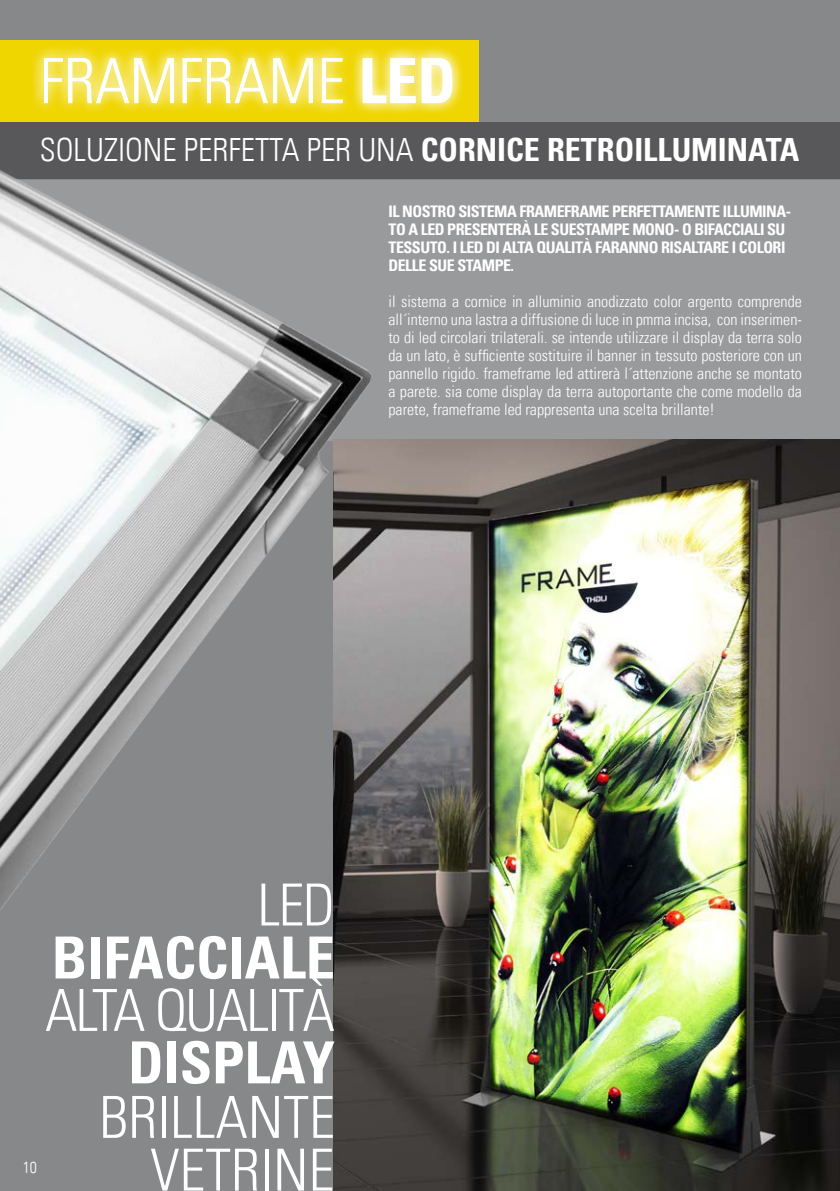
<style>
.page{position:relative;width:840px;height:1191px;background:#fff}
.page>*{position:absolute;margin:0;border:0;box-sizing:border-box;transform-origin:0 0}
.t1{font:300 condensed 62.4px "Univers LT";color:#fff}
.t2{font:300 condensed 58px "Univers LT";letter-spacing:-.015em;color:#fff}
.t3{font:700 condensed 58px/104.8px "Univers LT";color:#fff}
.t4{font:700 condensed 32px "Univers LT";color:#fff}
.t5{font:300 condensed 32px "Univers LT";color:#fff}
.t6{font:300 condensed 16px/18px "Univers LT";color:#fff;text-align:justify}
.t7{font:700 condensed 16px/18px "Univers LT";letter-spacing:-.03em;color:#fff}
.s1{font-weight:700}
.s2{font-weight:300}
</style>
<div class="page">
<div style="left:0;top:0;width:839px;height:1191px;background:#87888a"></div>
<div style="left:0;top:41px;width:478px;height:81px;background:#f0d600"></div>
<div style="left:0;top:122px;width:839px;height:57px;background:#58585a"></div>
<div style="left:0;top:180px;width:839px;height:261px;background:#999a9c"></div>
<img style="left:333px;top:439px;width:506px;height:752px">
<img style="left:0;top:169px;width:441px;height:760px">
<div style="left:31px;top:45px;width:434px;height:71px;background:#fff;opacity:.75"></div>
<h1 class="t1" style="left:40px;top:44px;width:350px">FRAMFRAME <span class="s1">LED</span></h1>
<h3 class="t5" style="left:40px;top:131px;width:16px">soluzio</h3>
<h3 class="t5" style="left:143px;top:131px;width:57px">ne perfetta</h3>
<h3 class="t4" style="left:306px;top:130px;width:494px"><span class="s2">per una</span> CORNICE RETROILLUMINATA</h3>
<p class="t7" style="left:388px;top:202px;width:404px">IL NOSTRO SISTEMA FRAMEFRAME PERFETTAMENTE ILLUMINA-TO A LED PRESENTERÀ LE SUESTAMPE MONO- O BIFACCIALI SU TESSUTO. I LED DI ALTA QUALITÀ FARANNO RISALTARE I COLORI DELLE SUE STAMPE.</p>
<p class="t6" style="left:388px;top:293px;width:415px">il sistema a cornice in alluminio anodizzato color argento comprende all´interno una lastra a diffusione di luce in pmma incisa, con inserimen&shy;to di led circolari trilaterali. se intende utilizzare il display da terra solo da un lato, è sufficiente sostituire il banner in tessuto posteriore con un pannello rigido. frameframe led attirerà l´attenzione anche se montato a parete. sia come display da terra autoportante che come modello da parete, frameframe led rappresenta una scelta brillante!</p>
<p class="t6" style="left:23px;top:1158px;width:16px">10</p>
<h2 class="t2" style="left:257px;top:870px;width:79px">LED</h2>
<h2 class="t3" style="left:128px;top:905px;width:208px;text-indent:36px">CCIALE<br>DISPLAY</h2>
<h2 class="t2" style="left:99px;top:1082px;width:53px">brilla</h2>
<h2 class="t2" style="left:247px;top:1082px;width:61px">nte</h2>
<h2 class="t2" style="left:150px;top:1135px;width:25px">vetri</h2>
<h2 class="t2" style="left:273px;top:1135px;width:56px">ne</h2>
<h2 class="t3" style="left:52px;top:905px;width:28px">BIFA</h2>
<h2 class="t2" style="left:45px;top:975px;width:26px">alta</h2>
<h2 class="t2" style="left:155px;top:975px;width:55px">qualit</h2>
<h2 class="t2" style="left:302px;top:975px;width:34px">à</h2>
</div>
